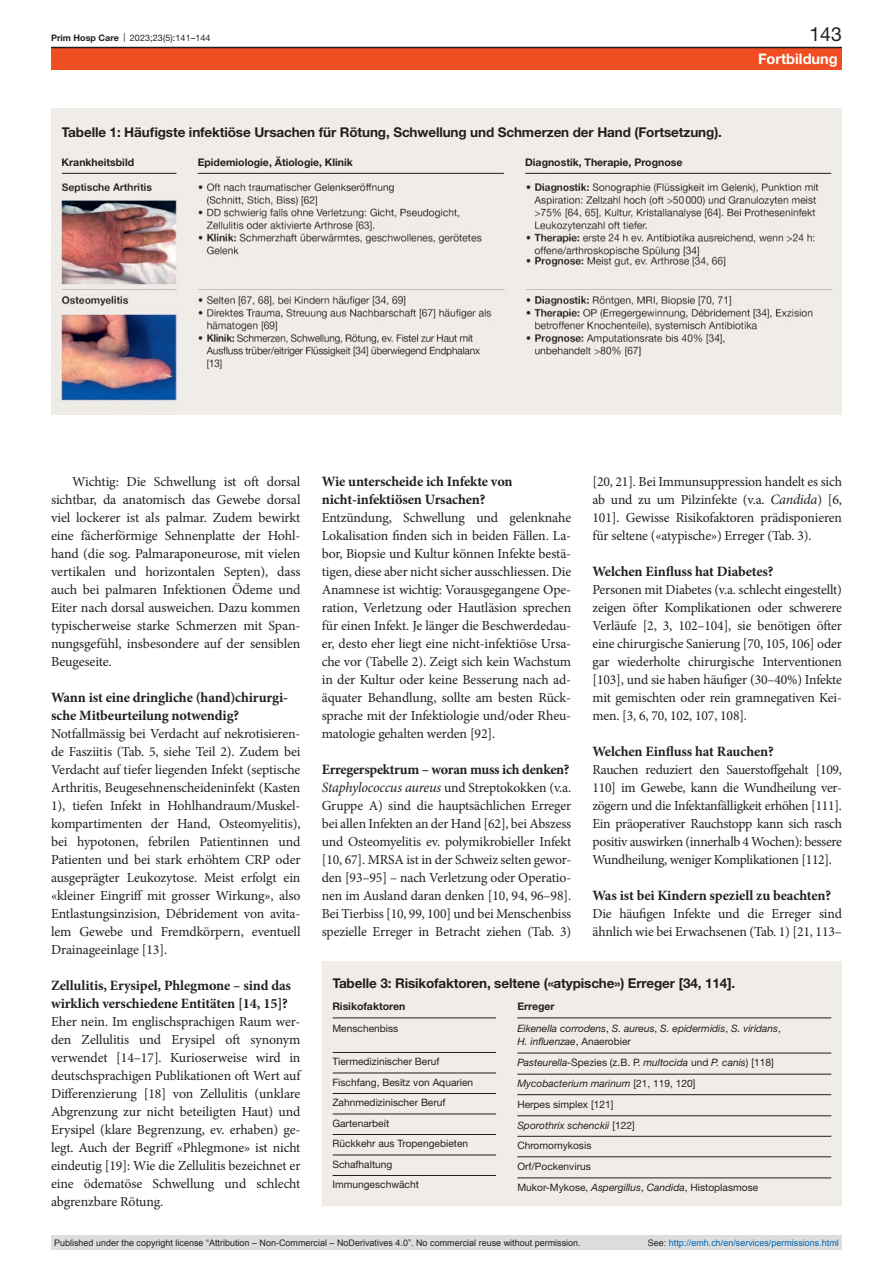
<style>
.page{position:relative;width:893px;height:1263px;background:#fff}
.page>*{position:absolute;margin:0;border:0;box-sizing:border-box;transform-origin:0 0}
.t1{font:19.5px "Helvetica Neue LT Pro";color:#231f20}
.t2{font:700 14.55px "Helvetica Neue LT Pro";color:#fff}
.interview-question{font:700 14.25px/18px "Minion Pro";letter-spacing:-.01em;color:#231f20}
.interview-answer{font:13.8px/18px "Minion Pro";letter-spacing:-.01em;color:#231f20;text-align:justify}
.paragraph-indent{font:13.8px/18px "Minion Pro";letter-spacing:-.01em;color:#231f20;text-align:justify}
.table-label{font:700 13.5px "Helvetica Neue LT Pro";letter-spacing:-.01em;color:#231f20}
.table-header{font:700 10.5px "Helvetica Neue LT Pro";color:#231f20}
.table-body-line{font:10.2px "Helvetica Neue LT Pro";color:#231f20}
.table-body-line-2{font:italic 10.2px "Helvetica Neue LT Pro";color:#231f20}
.table-body{font:italic 10.2px/12.6px "Helvetica Neue LT Pro";color:#231f20}
.table-body-2{font:10.2px "Helvetica Neue LT Pro";color:#231f20}
.t3{font:9px "Arial";color:#231f20}
.t4{font:9px "Arial";color:#0066b3}
.t5{font:9px "Helvetica Neue LT Pro";letter-spacing:.01em;color:#231f20}
.s1{font-weight:700}
.s2{font-style:italic;font-size:14.25px}
.s3{font-style:normal}
.s4{font-style:italic}
.s5{color:#231f20}
</style>
<div class="page">
<div style="left:51px;top:47px;width:791px;height:23px;background:#f04d22"></div>
<hr style="left:51px;top:47px;width:791px;height:1px;background:#231f20">
<div style="left:56px;top:113px;width:781px;height:91px;background:#f0ece7"></div>
<hr style="left:62px;top:173px;width:114px;height:1px;background:#231f20">
<hr style="left:198px;top:173px;width:306px;height:1px;background:#231f20">
<hr style="left:525px;top:173px;width:306px;height:1px;background:#231f20">
<div style="left:51px;top:108px;width:791px;height:101px;border:11px solid #f0ece7"></div>
<img style="left:51px;top:180px;width:791px;height:234px">
<div style="left:327px;top:966px;width:510px;height:235px;background:#f0ece7"></div>
<hr style="left:332px;top:1018px;width:164px;height:1px;background:#231f20">
<hr style="left:517px;top:1018px;width:315px;height:1px;background:#231f20">
<hr style="left:332px;top:1052px;width:164px;height:1px;background:#231f20">
<hr style="left:332px;top:1073px;width:164px;height:1px;background:#231f20">
<hr style="left:332px;top:1093px;width:164px;height:1px;background:#231f20">
<hr style="left:332px;top:1114px;width:164px;height:1px;background:#231f20">
<hr style="left:332px;top:1134px;width:164px;height:1px;background:#231f20">
<hr style="left:332px;top:1155px;width:164px;height:1px;background:#231f20">
<hr style="left:332px;top:1175px;width:164px;height:1px;background:#231f20">
<hr style="left:517px;top:1053px;width:315px;height:1px;background:#231f20">
<hr style="left:517px;top:1074px;width:315px;height:1px;background:#231f20">
<hr style="left:517px;top:1094px;width:315px;height:1px;background:#231f20">
<hr style="left:517px;top:1115px;width:315px;height:1px;background:#231f20">
<hr style="left:517px;top:1136px;width:315px;height:1px;background:#231f20">
<hr style="left:517px;top:1156px;width:315px;height:1px;background:#231f20">
<hr style="left:517px;top:1178px;width:315px;height:1px;background:#231f20">
<div style="left:322px;top:961px;width:520px;height:245px;border:11px solid #f0ece7"></div>
<div style="left:51px;top:1235px;width:791px;height:15px;background:#dcdddf"></div>
<p class="t5" style="left:51px;top:32px;width:161px"><span class="s1">Prim Hosp Care</span> | 2023;23(5):141–144</p>
<h1 class="t1" style="left:809px;top:22px;width:34px">143</h1>
<p class="table-label" style="left:62px;top:123px;width:662px">Tabelle 1: Häufigste infektiöse Ursachen für Rötung, Schwellung und Schmerzen der Hand (Fortsetzung).</p>
<p class="table-header" style="left:62px;top:155px;width:74px">Krankheitsbild</p>
<p class="table-header" style="left:198px;top:155px;width:157px">Epidemiologie, Ätiologie, Klinik</p>
<p class="table-header" style="left:525px;top:155px;width:159px">Diagnostik, Therapie, Prognose</p>
<p class="t2" style="left:758px;top:49px;width:81px">Fortbildung</p>
<p class="paragraph-indent" style="left:51px;top:473px;width:251px;text-indent:21px">Wichtig: Die Schwellung ist oft dorsal sichtbar, da anatomisch das Gewebe dorsal viel lockerer ist als palmar. Zudem bewirkt eine fächerförmige Sehnenplatte der Hohl&shy;hand (die sog. Palmaraponeurose, mit vielen vertikalen und horizontalen Septen), dass auch bei palmaren Infektionen Ödeme und Eiter nach dorsal ausweichen. Dazu kommen typischerweise starke Schmerzen mit Span&shy;nungsgefühl, insbesondere auf der sensiblen Beugeseite.</p>
<p class="interview-question" style="left:51px;top:688px;width:239px">Wann ist eine dringliche (hand)chirurgi&shy;sche Mitbeurteilung notwendig?</p>
<p class="interview-answer" style="left:51px;top:725px;width:251px">Notfallmässig bei Verdacht auf nekrotisieren&shy;de Fasziitis (Tab. 5, siehe Teil 2). Zudem bei Verdacht auf tiefer liegenden Infekt (septische Arthritis, Beugesehnenscheideninfekt (Kasten 1), tiefen Infekt in Hohlhandraum/Muskel&shy;kompartimenten der Hand, Osteomyelitis), bei hypotonen, febrilen Patientinnen und Patienten und bei stark erhöhtem CRP oder ausgeprägter Leukozytose. Meist erfolgt ein «kleiner Eingriff mit grosser Wirkung», also Entlastungsinzision, Débridement von avita&shy;lem Gewebe und Fremdkörpern, eventuell Drainageeinlage [13].</p>
<p class="interview-question" style="left:51px;top:976px;width:241px">Zellulitis, Erysipel, Phlegmone – sind das wirklich verschiedene Entitäten [14, 15]?</p>
<p class="interview-answer" style="left:51px;top:1013px;width:251px">Eher nein. Im englischsprachigen Raum wer&shy;den Zellulitis und Erysipel oft synonym verwendet [14–17]. Kurioserweise wird in deutschsprachigen Publikationen oft Wert auf Differenzierung [18] von Zellulitis (unklare Abgrenzung zur nicht beteiligten Haut) und Erysipel (klare Begrenzung, ev. erhaben) ge&shy;legt. Auch der Begriff «Phlegmone» ist nicht eindeutig [19]: Wie die Zellulitis bezeichnet er eine ödematöse Schwellung und schlecht abgrenzbare Rötung.</p>
<p class="interview-question" style="left:322px;top:472px;width:192px">Wie unterscheide ich Infekte von nicht-infektiösen Ursachen?</p>
<p class="interview-answer" style="left:322px;top:509px;width:251px">Entzündung, Schwellung und gelenknahe Lokalisation finden sich in beiden Fällen. La&shy;bor, Biopsie und Kultur können Infekte bestä&shy;tigen, diese aber nicht sicher ausschliessen. Die Anamnese ist wichtig: Vorausgegangene Ope&shy;ration, Verletzung oder Hautläsion sprechen für einen Infekt. Je länger die Beschwerdedau&shy;er, desto eher liegt eine nicht-infektiöse Ursa&shy;che vor (Tabelle 2). Zeigt sich kein Wachstum in der Kultur oder keine Besserung nach ad&shy;äquater Behandlung, sollte am besten Rück&shy;sprache mit der Infektiologie und/oder Rheu&shy;matologie gehalten werden [92].</p>
<p class="interview-question" style="left:322px;top:760px;width:249px">Erregerspektrum – woran muss ich denken?</p>
<p class="interview-answer" style="left:322px;top:779px;width:251px"><span class="s2">Staphylococcus aureus</span> und Streptokokken (v.a.<br>Gruppe A) sind die hauptsächlichen Erreger bei allen Infekten an der Hand [62], bei Abszess und Osteomyelitis ev. polymikrobieller Infekt [10, 67]. MRSA ist in der Schweiz selten gewor&shy;den [93–95] – nach Verletzung oder Operatio&shy;nen im Ausland daran denken [10, 94, 96–98].<br>Bei Tierbiss [10, 99, 100] und bei Menschenbiss spezielle Erreger in Betracht ziehen (Tab. 3)</p>
<p class="interview-answer" style="left:592px;top:473px;width:251px">[20, 21]. Bei Immunsuppression handelt es sich ab und zu um Pilzinfekte (v.a. <span class="s2">Candida</span>) [6, 101]. Gewisse Risikofaktoren prädisponieren für seltene («atypische») Erreger (Tab. 3).</p>
<p class="interview-question" style="left:592px;top:562px;width:183px">Welchen Einfluss hat Diabetes?</p>
<p class="interview-answer" style="left:592px;top:581px;width:251px">Personen mit Diabetes (v.a. schlecht eingestellt) zeigen öfter Komplikationen oder schwerere Verläufe [2, 3, 102–104], sie benötigen öfter eine chirurgische Sanierung [70, 105, 106] oder gar wiederholte chirurgische Interventionen [103], und sie haben häufiger (30–40%) Infekte mit gemischten oder rein gramnegativen Kei&shy;men. [3, 6, 70, 102, 107, 108].</p>
<p class="interview-question" style="left:592px;top:742px;width:183px">Welchen Einfluss hat Rauchen?</p>
<p class="interview-answer" style="left:592px;top:761px;width:251px">Rauchen reduziert den Sauerstoffgehalt [109, 110] im Gewebe, kann die Wundheilung ver&shy;zögern und die Infektanfälligkeit erhöhen [111].<br>Ein präoperativer Rauchstopp kann sich rasch positiv auswirken (innerhalb 4 Wochen): bessere Wundheilung, weniger Komplikationen [112].</p>
<p class="interview-question" style="left:592px;top:886px;width:240px">Was ist bei Kindern speziell zu beachten?</p>
<p class="interview-answer" style="left:592px;top:905px;width:251px">Die häufigen Infekte und die Erreger sind ähnlich wie bei Erwachsenen (Tab. 1) [21, 113–</p>
<p class="table-label" style="left:332px;top:974px;width:404px">Tabelle 3: Risikofaktoren, seltene («atypische») Erreger [34, 114].</p>
<p class="table-header" style="left:332px;top:1000px;width:74px">Risikofaktoren</p>
<p class="table-header" style="left:517px;top:1000px;width:39px">Erreger</p>
<p class="table-body-2" style="left:332px;top:1022px;width:67px">Menschenbiss</p>
<p class="table-body-line" style="left:332px;top:1055px;width:109px">Tiermedizinischer Beruf</p>
<p class="table-body-line" style="left:332px;top:1076px;width:142px">Fischfang, Besitz von Aquarien</p>
<p class="table-body-line" style="left:332px;top:1096px;width:115px">Zahnmedizinischer Beruf</p>
<p class="table-body-line" style="left:332px;top:1117px;width:58px">Gartenarbeit</p>
<p class="table-body-line" style="left:332px;top:1137px;width:137px">Rückkehr aus Tropengebieten</p>
<p class="table-body-line" style="left:332px;top:1158px;width:62px">Schafhaltung</p>
<p class="table-body-line" style="left:332px;top:1178px;width:88px">Immungeschwächt</p>
<p class="table-body" style="left:517px;top:1022px;width:265px">Eikenella corrodens<span class="s3">,</span> S. aureus<span class="s3">,</span> S. epidermidis<span class="s3">,</span> S. viridans<span class="s3">,<br></span>H. influenzae<span class="s3">, Anaerobier</span></p>
<p class="table-body-line-2" style="left:517px;top:1056px;width:258px">Pasteurella<span class="s3">-Spezies (z.B. P.</span> multocida <span class="s3">und</span> P. canis<span class="s3">) [118]</span></p>
<p class="table-body-line-2" style="left:517px;top:1077px;width:179px">Mycobacterium marinum <span class="s3">[21, 119, 120]</span></p>
<p class="table-body-line" style="left:517px;top:1098px;width:97px">Herpes simplex [121]</p>
<p class="table-body-line-2" style="left:517px;top:1119px;width:119px">Sporothrix schenckii <span class="s3">[122]</span></p>
<p class="table-body-line" style="left:517px;top:1139px;width:76px">Chromomykosis</p>
<p class="table-body-line" style="left:517px;top:1160px;width:75px">Orf/Pockenvirus</p>
<p class="table-body-line" style="left:517px;top:1181px;width:242px">Mukor-Mykose, <span class="s4">Aspergillus</span>, <span class="s4">Candida</span>, Histoplasmose</p>
<p class="t3" style="left:54px;top:1237px;width:528px">Published under the copyright license “Attribution – Non-Commercial – NoDerivatives 4.0”. No commercial reuse without permission.</p>
<p class="t4" style="left:648px;top:1237px;width:193px"><span class="s5">See:</span> http://emh.ch/en/services/permissions.html</p>
</div>
